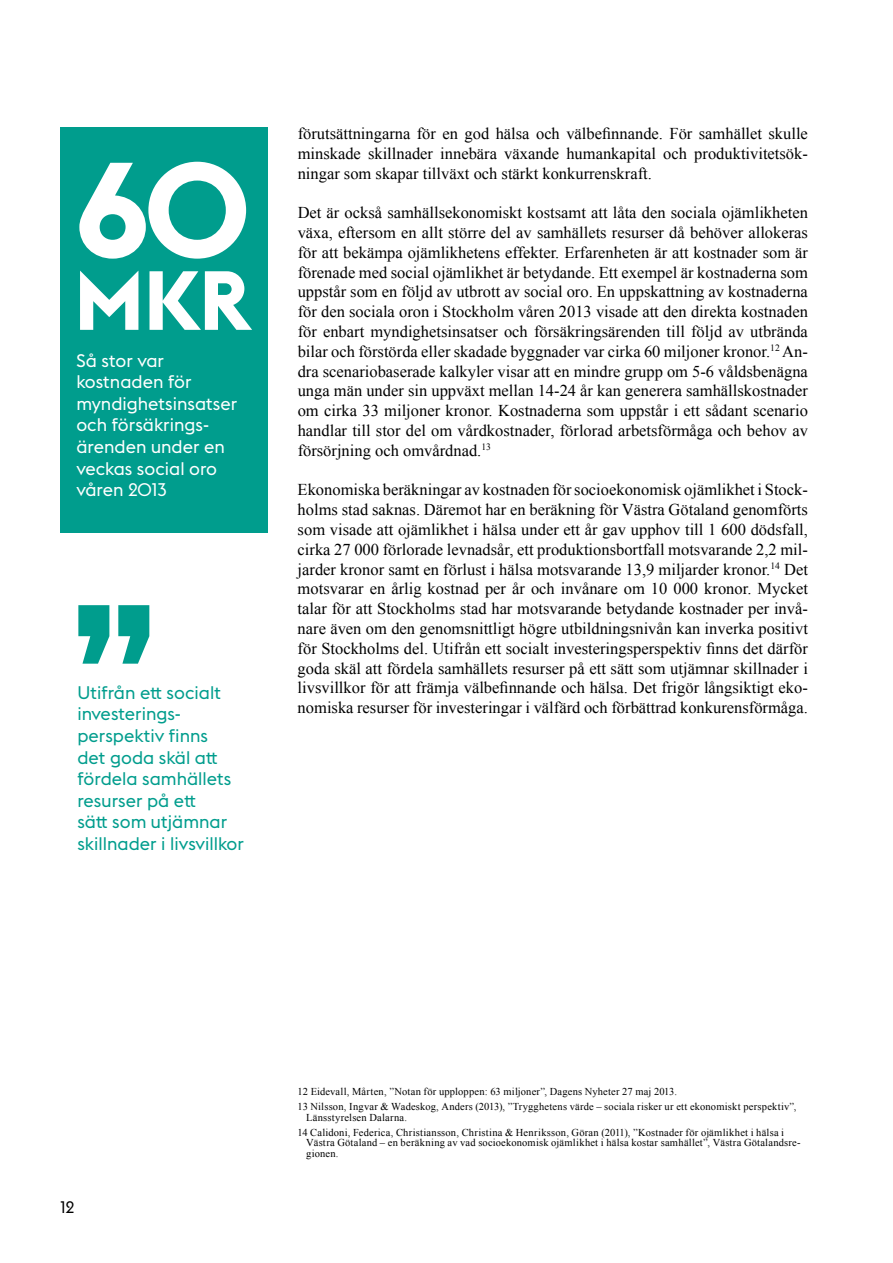
<style>
.page{position:relative;width:893px;height:1263px;background:#fff}
.page>*{position:absolute;margin:0;border:0;box-sizing:border-box;transform-origin:0 0}
.t1{font:700 133.5px "Stockholm Type Display";color:#fff}
.t2{font:700 82.5px "Stockholm Type Display";color:#fff}
.t3{font:18px/21.6px "Stockholm Type";color:#009d8d}
.t4{font:18px/21.6px "Stockholm Type";color:#fff}
.t5{font:16.5px/19.8px "Times New Roman";color:#000;text-align:justify}
.t6{font:16.5px "Stockholm Type";color:#000}
.t7{font:10.5px/14.9px "Times New Roman";letter-spacing:.02em;color:#000}
</style>
<div class="page">
<div style="left:61px;top:128px;width:207px;height:405px;background:#009d8d"></div>
<svg style="left:78px;top:605px;width:71px;height:59px"></svg>
<h1 class="t1" style="left:77px;top:115px;width:176px">60</h1>
<h2 class="t2" style="left:75px;top:242px;width:178px">MKR</h2>
<p class="t4" style="left:76px;top:348px;width:162px">Så stor var kostnaden för myndighetsinsatser och försäkrings&shy;ärenden under en veckas social oro våren 2013</p>
<p class="t3" style="left:77px;top:681px;width:168px">Utifrån ett socialt investerings&shy;perspektiv finns<br>det goda skäl att fördela samhällets resurser på ett<br>sätt som utjämnar skillnader i livsvillkor</p>
<p class="t5" style="left:298px;top:123px;width:512px">förutsättningarna för en god hälsa och välbefinnande. För samhället skulle minskade skillnader innebära växande humankapital och produktivitetsök&shy;ningar som skapar tillväxt och stärkt konkurrenskraft.</p>
<p class="t5" style="left:298px;top:203px;width:512px">Det är också samhällsekonomiskt kostsamt att låta den sociala ojämlikheten växa, eftersom en allt större del av samhällets resurser då behöver allokeras för att bekämpa ojämlikhetens effekter. Erfarenheten är att kostnader som är förenade med social ojämlikhet är betydande. Ett exempel är kostnaderna som uppstår som en följd av utbrott av social oro. En uppskattning av kostnaderna för den sociala oron i Stockholm våren 2013 visade att den direkta kostnaden för enbart myndighetsinsatser och försäkringsärenden till följd av utbrända bilar och förstörda eller skadade byggnader var cirka 60 miljoner kronor.<sup>12</sup> An&shy;dra scenariobaserade kalkyler visar att en mindre grupp om 5-6 våldsbenägna unga män under sin uppväxt mellan 14-24 år kan generera samhällskostnader om cirka 33 miljoner kronor. Kostnaderna som uppstår i ett sådant scenario handlar till stor del om vårdkostnader, förlorad arbetsförmåga och behov av försörjning och omvårdnad.<sup>13</sup></p>
<p class="t5" style="left:298px;top:480px;width:512px">Ekonomiska beräkningar av kostnaden för socioekonomisk ojämlikhet i Stock&shy;holms stad saknas. Däremot har en beräkning för Västra Götaland genomförts som visade att ojämlikhet i hälsa under ett år gav upphov till 1 600 dödsfall, cirka 27 000 förlorade levnadsår, ett produktionsbortfall motsvarande 2,2 mil&shy;jarder kronor samt en förlust i hälsa motsvarande 13,9 miljarder kronor.<sup>14</sup> Det motsvarar en årlig kostnad per år och invånare om 10 000 kronor. Mycket talar för att Stockholms stad har motsvarande betydande kostnader per invå&shy;nare även om den genomsnittligt högre utbildningsnivån kan inverka positivt för Stockholms del. Utifrån ett socialt investeringsperspektiv finns det därför goda skäl att fördela samhällets resurser på ett sätt som utjämnar skillnader i livsvillkor för att främja välbefinnande och hälsa. Det frigör långsiktigt eko&shy;nomiska resurser för investeringar i välfärd och förbättrad konkurensförmåga.</p>
<p class="t6" style="left:61px;top:1195px;width:15px">12</p>
<p class="t7" style="left:298px;top:1084px;width:500px">12 Eidevall, Mårten, ”Notan för upploppen: 63 miljoner”, Dagens Nyheter 27 maj 2013.<br>13 Nilsson, Ingvar &amp; Wadeskog, Anders (2013), ”Trygghetens värde – sociala risker ur ett ekonomiskt perspektiv”,</p>
<p class="t7" style="left:298px;top:1110px;width:488px;text-indent:9px">Länsstyrelsen Dalarna.<br>14 Calidoni, Federica, Christiansson, Christina &amp; Henriksson, Göran (2011), ”Kostnader för ojämlikhet i hälsa i</p>
<p class="t7" style="left:306px;top:1137px;width:496px;line-height:10.5px">Västra Götaland – en beräkning av vad socioekonomisk ojämlikhet i hälsa kostar samhället”, Västra Götalandsre&shy;gionen.</p>
</div>
